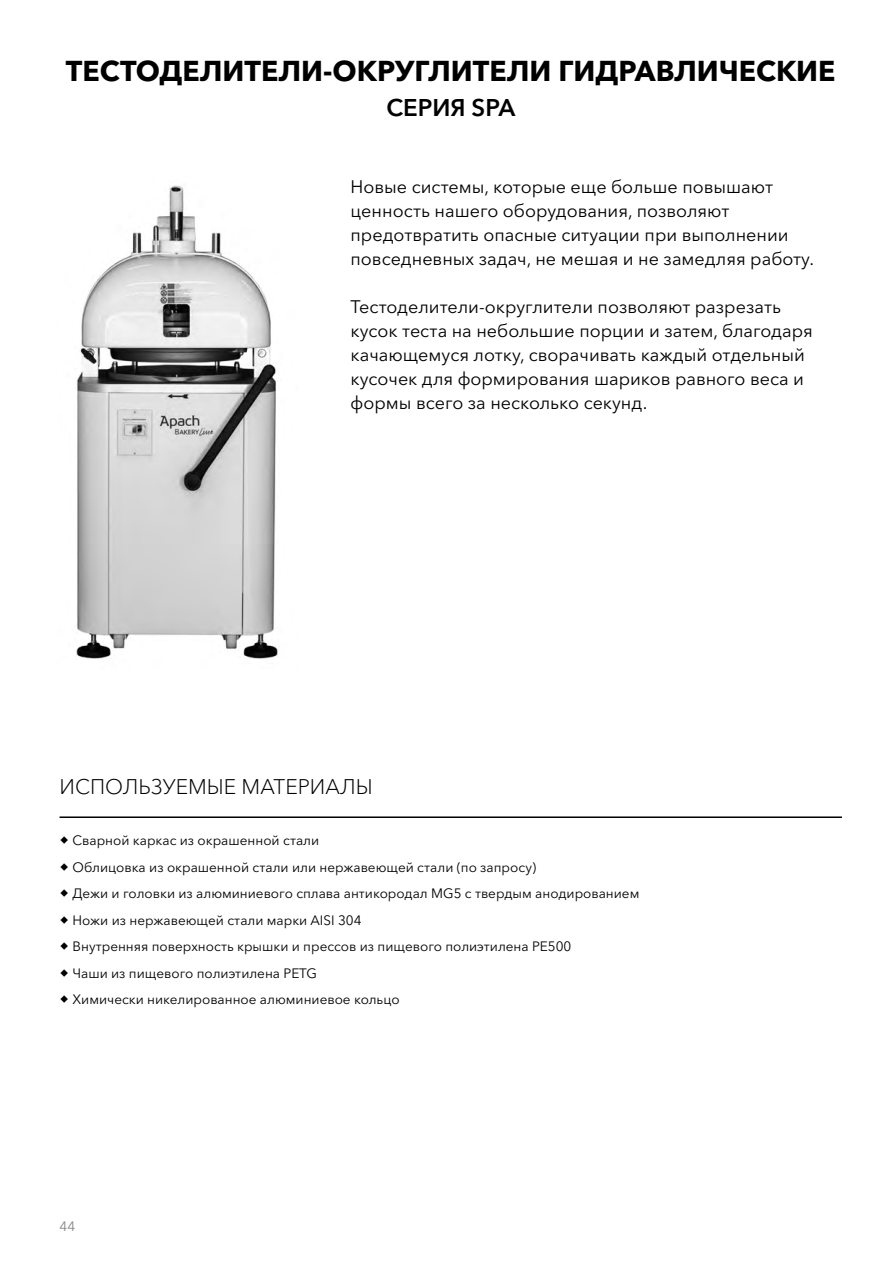
<style>
.page{position:relative;width:893px;height:1263px;background:#fff}
.page>*{position:absolute;margin:0;border:0;box-sizing:border-box;transform-origin:0 0}
.t1{font:700 28.5px "Avenir Next Cyr";color:#000}
.t2{font:600 24px "Avenir Next Cyr";color:#000}
.t3{font:300 21px "Avenir Next Cyr";color:#000}
.t4{font:18px/24px "Avenir Next Cyr";color:#000}
.t5{font:13.5px/26.5px "Avenir Next Cyr";color:#000}
.t6{font:13.5px "Avenir Next Cyr";color:#878787}
</style>
<div class="page">
<img style="left:76px;top:185px;width:202px;height:474px">
<hr style="left:60px;top:816px;width:782px;height:2px;background:#000">
<h1 class="t1" style="left:66px;top:54px;width:771px">ТЕСТОДЕЛИТЕЛИ-ОКРУГЛИТЕЛИ ГИДРАВЛИЧЕСКИЕ</h1>
<h2 class="t2" style="left:386px;top:93px;width:131px">СЕРИЯ SPA</h2>
<p class="t4" style="left:351px;top:175px;width:465px">Новые системы, которые еще больше повышают ценность нашего оборудования, позволяют предотвратить опасные ситуации при выполнении повседневных задач, не мешая и не замедляя работу.</p>
<p class="t4" style="left:351px;top:295px;width:464px">Тестоделители-округлители позволяют разрезать кусок теста на небольшие порции и затем, благодаря качающемуся лотку, сворачивать каждый отдельный кусочек для формирования шариков равного веса и формы всего за несколько секунд.</p>
<p class="t3" style="left:60px;top:774px;width:315px">ИСПОЛЬЗУЕМЫЕ МАТЕРИАЛЫ</p>
<p class="t5" style="left:73px;top:827px;width:568px">Сварной каркас из окрашенной стали<br>Облицовка из окрашенной стали или нержавеющей стали (по запросу)<br>Дежи и головки из алюминиевого сплава антикородал MG5 с твердым анодированием Ножи из нержавеющей стали марки AISI 304<br>Внутренняя поверхность крышки и прессов из пищевого полиэтилена PE500<br>Чаши из пищевого полиэтилена PETG<br>Химически никелированное алюминиевое кольцо</p>
<p class="t6" style="left:60px;top:1218px;width:17px">44</p>
</div>
